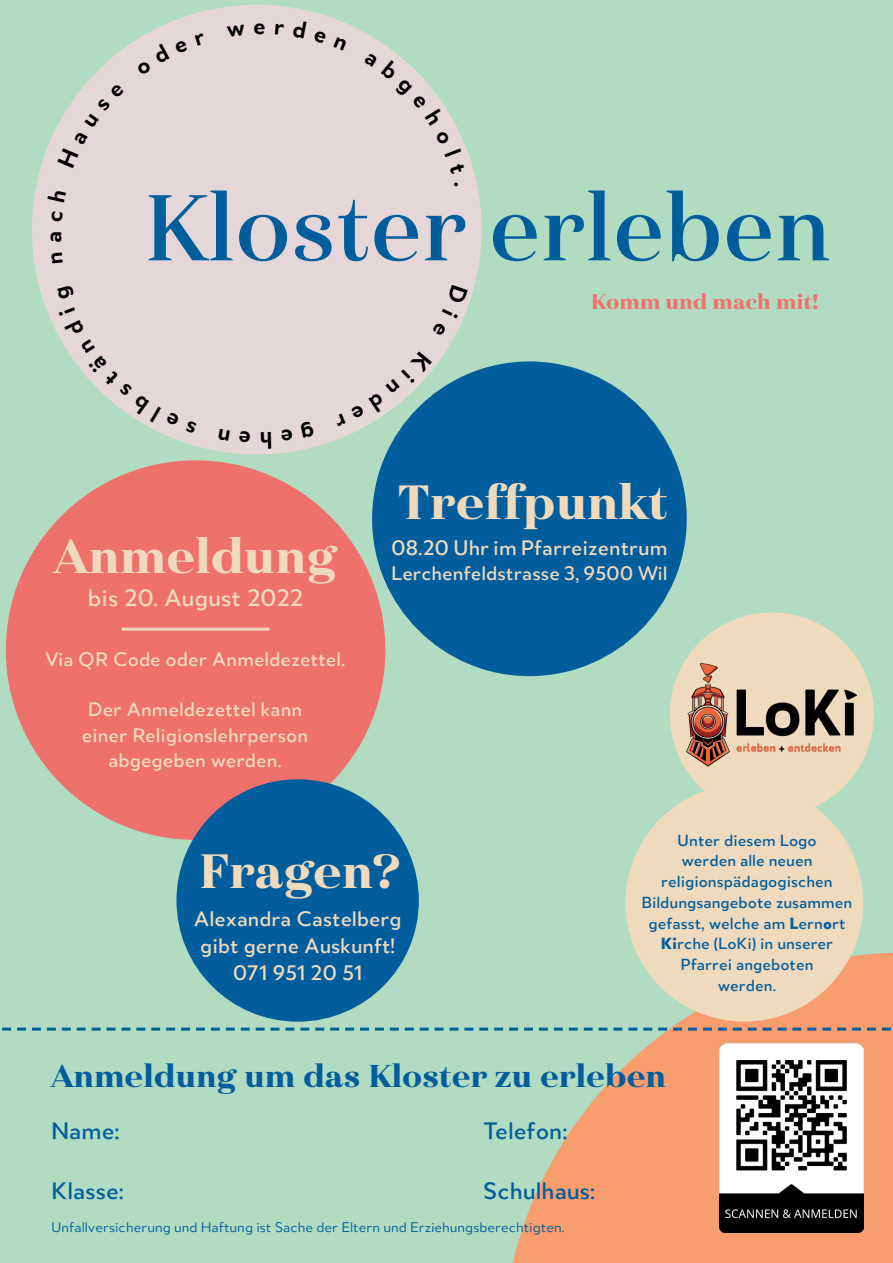
<style>
.page{position:relative;width:893px;height:1263px;background:#b1dcc2}
.page>*{position:absolute;margin:0;border:0;box-sizing:border-box;transform-origin:0 0}
.Serif__Medium__161_P{font:93px "Haboro Nor Med";color:#015d9c}
.Serif__Black__32_Pt{font:48px "Haboro Nor Bla";color:#f0dabe}
.Serif__Black__21_Pt{font:48px "Haboro Nor Bla";color:#f0dabe}
.Serif__Black__21_Pt-2{font:31.5px "Haboro Nor Bla";color:#015d9c}
.Sans_Serif__Medium{font:500 25.5px "Merel";color:#015d9c}
.Sans_Serif__Medium-2{font:500 25.5px "Merel";color:#f0dabe}
.t1{font:700 25.5px "Merel";color:#000002}
.Sans_Serif__Medium-3{font:500 22.5px/27px "Merel";color:#f0dabe}
.Serif__Black__21_Pt-3{font:500 22.5px "Merel";color:#f0dabe}
.Sans_Serif__Medium-4{font:500 21px/25.2px "Merel";color:#f0dabe;text-align:center}
.Serif__Black__21_Pt-4{font:500 21px "Merel";color:#f0dabe}
.Serif__Black__21_Pt-5{font:21px "Haboro Nor Bla";color:#ee716c}
.Sans_Serif__Medium-5{font:500 17.25px/20.7px "Merel";color:#015d9c}
.Sans_Serif__Regular{font:15px "Merel";color:#015d9c}
.s1{font-weight:900}
</style>
<div class="page">
<svg style="left:502px;top:952px;width:391px;height:311px;fill:#f89d6e"></svg>
<div style="left:32px;top:5px;width:450px;height:449px;background:#e5d7d8;border-radius:50%"></div>
<div style="left:6px;top:460px;width:379px;height:380px;background:#ee716c;border-radius:50%"></div>
<div style="left:372px;top:361px;width:315px;height:315px;background:#015d9c;border-radius:50%"></div>
<hr style="left:122px;top:628px;width:147px;height:3px;background:#f0dabe">
<svg style="left:2px;top:1027px;width:891px;height:3px"></svg>
<div style="left:176px;top:779px;width:243px;height:243px;background:#015d9c;border-radius:50%"></div>
<img style="left:720px;top:1044px;width:143px;height:188px">
<div style="left:625px;top:784px;width:238px;height:237px;background:#f0dabe;border-radius:50%"></div>
<div style="left:670px;top:612px;width:204px;height:204px;background:#f0dabe;border-radius:50%"></div>
<img style="left:670px;top:647px;width:204px;height:135px">
<svg style="left:455px;top:307px;width:13px;height:28px"></svg>
<svg style="left:365px;top:372px;width:67px;height:55px"></svg>
<svg style="left:59px;top:337px;width:102px;height:96px"></svg>
<svg style="left:57px;top:85px;width:28px;height:41px"></svg>
<svg style="left:395px;top:52px;width:67px;height:85px"></svg>
<h3 class="t1" style="left:253px;top:6px;width:14px">e</h3>
<p class="Serif__Medium__161_P" style="left:143px;top:167px;width:689px">Kloster erleben</p>
<p class="Serif__Black__21_Pt-5" style="left:591px;top:288px;width:229px">Komm und mach mit!</p>
<p class="Serif__Black__32_Pt" style="left:54px;top:524px;width:284px">Anmeldung</p>
<p class="Sans_Serif__Medium-2" style="left:88px;top:578px;width:217px">bis 20. August 2022</p>
<p class="Sans_Serif__Medium-4" style="left:45px;top:645px;width:302px">Via QR Code oder Anmeldezettel.</p>
<p class="Sans_Serif__Medium-4" style="left:82px;top:695px;width:228px">Der Anmeldezettel kann einer Religionslehrperson abgegeben werden.</p>
<p class="Serif__Black__21_Pt" style="left:398px;top:470px;width:271px">Treffpunkt</p>
<p class="Serif__Black__21_Pt-3" style="left:391px;top:530px;width:278px">08.20 Uhr im Pfarreizentrum</p>
<p class="Serif__Black__21_Pt-4" style="left:391px;top:557px;width:278px">Lerchenfeldstrasse 3, 9500 Wil</p>
<p class="Serif__Black__32_Pt" style="left:199px;top:839px;width:203px">Fragen?</p>
<p class="Sans_Serif__Medium-3" style="left:194px;top:904px;width:209px">Alexandra Castelberg gibt gerne Auskunft!</p>
<p class="Sans_Serif__Medium-3" style="left:233px;top:958px;width:131px">071 951 20 51</p>
<p class="Sans_Serif__Medium-5" style="left:677px;top:828px;width:141px">Unter diesem Logo werden alle neuen</p>
<p class="Sans_Serif__Medium-5" style="left:641px;top:870px;width:212px;text-align:center">religionspädagogischen<br>Bildungsangebote zusammen gefasst, welche am <span class="s1">L</span>ern<span class="s1">o</span>rt<br><span class="s1">Ki</span>rche (LoKi) in unserer<br>Pfarrei angeboten<br>werden.</p>
<p class="Serif__Black__21_Pt-2" style="left:51px;top:1055px;width:616px">Anmeldung um das Kloster zu erleben</p>
<p class="Sans_Serif__Medium" style="left:51px;top:1111px;width:70px">Name:</p>
<p class="Sans_Serif__Medium" style="left:483px;top:1111px;width:86px">Telefon:</p>
<p class="Sans_Serif__Medium" style="left:51px;top:1171px;width:74px">Klasse:</p>
<p class="Sans_Serif__Medium" style="left:483px;top:1171px;width:114px">Schulhaus:</p>
<p class="Sans_Serif__Regular" style="left:51px;top:1216px;width:515px">Unfallversicherung und Haftung ist Sache der Eltern und Erziehungsberechtigten.</p>
</div>
